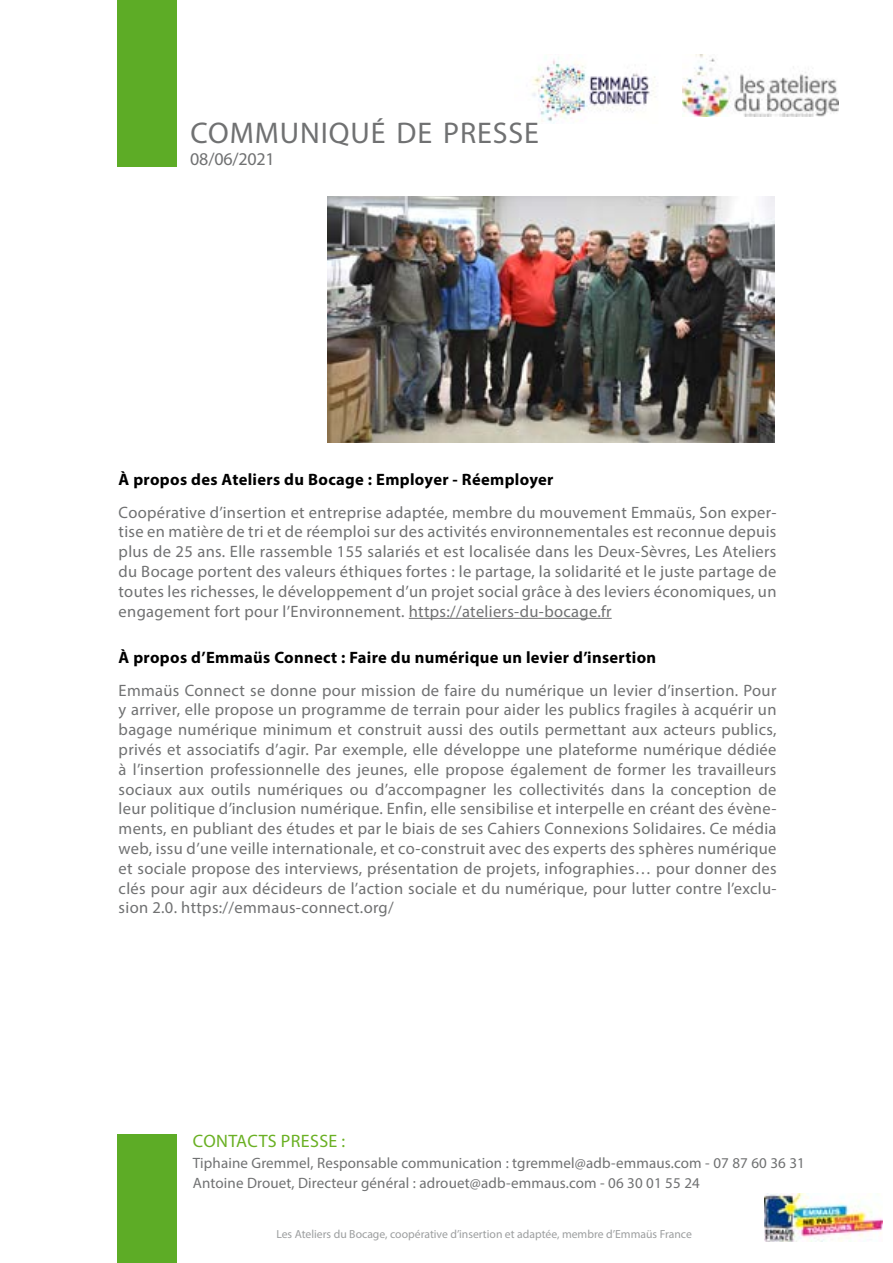
<style>
.page{position:relative;width:893px;height:1263px;background:#fff}
.page>*{position:absolute;margin:0;border:0;box-sizing:border-box;transform-origin:0 0}
.t1{font:30px "Myriad Pro";letter-spacing:.03em;color:#707172}
.t2{font:18px "Myriad Pro";letter-spacing:.02em;color:#6ab023}
.t3{font:18px "Myriad Pro";letter-spacing:-.01em;color:#707172}
.t4{font:16.5px/19.8px "Myriad Pro";letter-spacing:.02em;color:#707172;text-align:justify}
.t5{font:700 16.5px "Myriad Pro";letter-spacing:.02em;color:#000}
.t6{font:15px/20.2px "Myriad Pro";letter-spacing:.01em;color:#707172}
.t7{font:11.7px "Myriad Pro";color:#9c9e9f}
</style>
<div class="page">
<img style="left:682px;top:55px;width:157px;height:62px">
<div style="left:118px;top:1134px;width:59px;height:129px;background:#5dac26"></div>
<div style="left:118px;top:0;width:59px;height:167px;background:#5dac26"></div>
<img style="left:764px;top:1194px;width:118px;height:47px">
<img style="left:532px;top:57px;width:123px;height:66px">
<img style="left:327px;top:196px;width:448px;height:246px">
<hr style="left:409px;top:618px;width:203px;height:1px;background:#707172">
<h1 class="t1" style="left:191px;top:115px;width:350px">COMMUNIQUÉ DE PRESSE</h1>
<p class="t3" style="left:190px;top:148px;width:86px">08/06/2021</p>
<p class="t5" style="left:119px;top:469px;width:436px">À propos des Ateliers du Bocage : Employer - Réemployer</p>
<p class="t4" style="left:119px;top:502px;width:659px">Coopérative d’insertion et entreprise adaptée, membre du mouvement Emmaüs, Son exper&shy;tise en matière de tri et de réemploi sur des activités environnementales est reconnue depuis plus de 25 ans. Elle rassemble 155 salariés et est localisée dans les Deux-Sèvres, Les Ateliers du Bocage portent des valeurs éthiques fortes : le partage, la solidarité et le juste partage de toutes les richesses, le développement d’un projet social grâce à des leviers économiques, un engagement fort pour l’Environnement. https://ateliers-du-bocage.fr</p>
<p class="t5" style="left:119px;top:647px;width:539px">À propos d’Emmaüs Connect : Faire du numérique un levier d’insertion</p>
<p class="t4" style="left:119px;top:680px;width:659px">Emmaüs Connect se donne pour mission de faire du numérique un levier d’insertion. Pour y arriver, elle propose un programme de terrain pour aider les publics fragiles à acquérir un bagage numérique minimum et construit aussi des outils permettant aux acteurs publics, privés et associatifs d’agir. Par exemple, elle développe une plateforme numérique dédiée à l’insertion professionnelle des jeunes, elle propose également de former les travailleurs sociaux aux outils numériques ou d’accompagner les collectivités dans la conception de leur politique d’inclusion numérique. Enfin, elle sensibilise et interpelle en créant des évène&shy;ments, en publiant des études et par le biais de ses Cahiers Connexions Solidaires. Ce média web, issu d’une veille internationale, et co-construit avec des experts des sphères numérique et sociale propose des interviews, présentation de projets, infographies… pour donner des clés pour agir aux décideurs de l’action sociale et du numérique, pour lutter contre l’exclu&shy;sion 2.0. https://emmaus-connect.org/</p>
<p class="t2" style="left:193px;top:1130px;width:154px">CONTACTS PRESSE :</p>
<p class="t6" style="left:193px;top:1152px;width:614px">Tiphaine Gremmel, Responsable communication : tgremmel@adb-emmaus.com - 07 87 60 36 31<br>Antoine Drouet, Directeur général : adrouet@adb-emmaus.com - 06 30 01 55 24</p>
<p class="t7" style="left:276px;top:1227px;width:417px">Les Ateliers du Bocage, coopérative d’insertion et adaptée, membre d’Emmaüs France</p>
</div>
